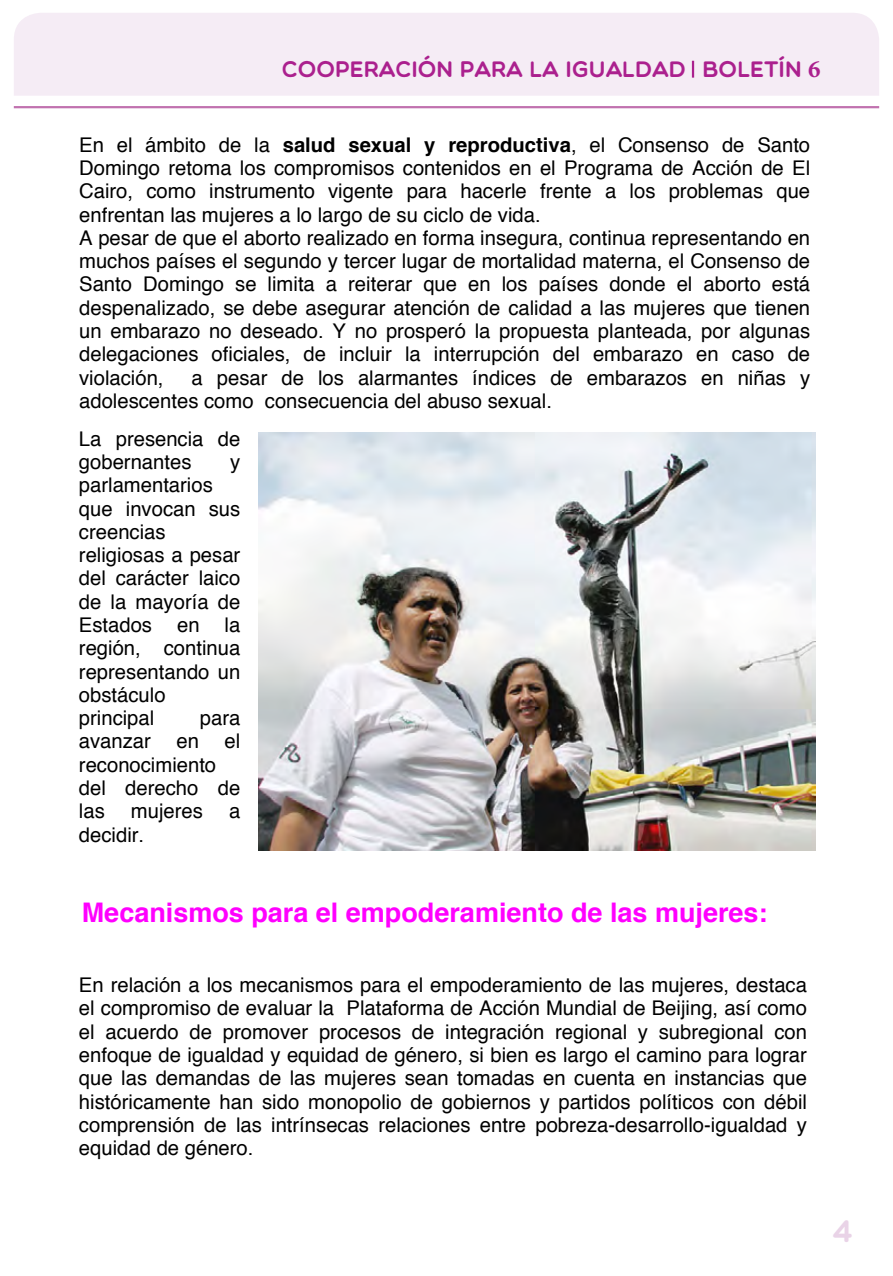
<style>
.page{position:relative;width:893px;height:1276px;background:#fff}
.page>*{position:absolute;margin:0;border:0;box-sizing:border-box;transform-origin:0 0}
.t1{font:31.5px "Multicolore";color:#e9d3e7}
.t2{font:700 27px "Helvetica";color:#f0f}
.t3{font:22.5px "Multicolore";color:#ab208e}
.t4{font:20.25px/23.4px "Helvetica";color:#000}
.s1{font-family:"Minion Pro";font-weight:700;font-size:24.75px}
.s2{font-weight:700}
</style>
<div class="page">
<div style="left:14px;top:13px;width:865px;height:83px;background:#f5ecf5"></div>
<svg style="left:692px;top:61px;width:2px;height:17px"></svg>
<hr style="left:14px;top:106px;width:865px;height:2px;background:#c172af">
<img style="left:259px;top:433px;width:556px;height:417px">
<p class="t3" style="left:282px;top:56px;width:540px">COOPERACIÓN PARA LA IGUALDAD BOLETÍN <span class="s1">6</span></p>
<p class="t4" style="left:79px;top:133px;width:732px">En el ámbito de la <span class="s2">salud sexual y reproductiva</span>, el Consenso de Santo Domingo retoma los compromisos contenidos en el Programa de Acción de El Cairo, como instrumento vigente para hacerle frente a los problemas que enfrentan las mujeres a lo largo de su ciclo de vida.<br>A pesar de que el aborto realizado en forma insegura, continua representando en muchos países el segundo y tercer lugar de mortalidad materna, el Consenso de Santo Domingo se limita a reiterar que en los países donde el aborto está despenalizado, se debe asegurar atención de calidad a las mujeres que tienen un embarazo no deseado. Y no prosperó la propuesta planteada, por algunas delegaciones oficiales, de incluir la interrupción del embarazo en caso de violación,</p>
<p class="t4" style="left:79px;top:366px;width:732px;text-indent:112px">a pesar de los alarmantes índices de embarazos en niñas y adolescentes como consecuencia del abuso sexual.</p>
<p class="t4" style="left:79px;top:427px;width:163px">La presencia de gobernantes</p>
<p class="t4" style="left:230px;top:451px;width:12px">y</p>
<p class="t4" style="left:79px;top:474px;width:163px">parlamentarios que invocan sus creencias religiosas a pesar del carácter laico de la mayoría de<br>Estados en la región, continua representando un obstáculo principal</p>
<p class="t4" style="left:200px;top:707px;width:42px">para</p>
<p class="t4" style="left:79px;top:730px;width:74px">avanzar</p>
<p class="t4" style="left:177px;top:730px;width:24px">en</p>
<p class="t4" style="left:225px;top:730px;width:17px">el</p>
<p class="t4" style="left:79px;top:753px;width:163px">reconocimiento del derecho de las</p>
<p class="t4" style="left:131px;top:800px;width:74px">mujeres</p>
<p class="t4" style="left:229px;top:800px;width:13px">a</p>
<p class="t4" style="left:79px;top:823px;width:67px">decidir.</p>
<h2 class="t2" style="left:82px;top:890px;width:687px">Mecanismos para el empoderamiento de las mujeres:</h2>
<p class="t4" style="left:79px;top:974px;width:729px;text-align:justify">En relación a los mecanismos para el empoderamiento de las mujeres, destaca el compromiso de evaluar la Plataforma de Acción Mundial de Beijing, así como el acuerdo de promover procesos de integración regional y subregional con enfoque de igualdad y equidad de género, si bien es largo el camino para lograr que las demandas de las mujeres sean tomadas en cuenta en instancias que históricamente han sido monopolio de gobiernos y partidos políticos con débil comprensión de las intrínsecas relaciones entre pobreza-desarrollo-igualdad y equidad de género.</p>
<h1 class="t1" style="left:832px;top:1212px;width:21px">4</h1>
</div>
